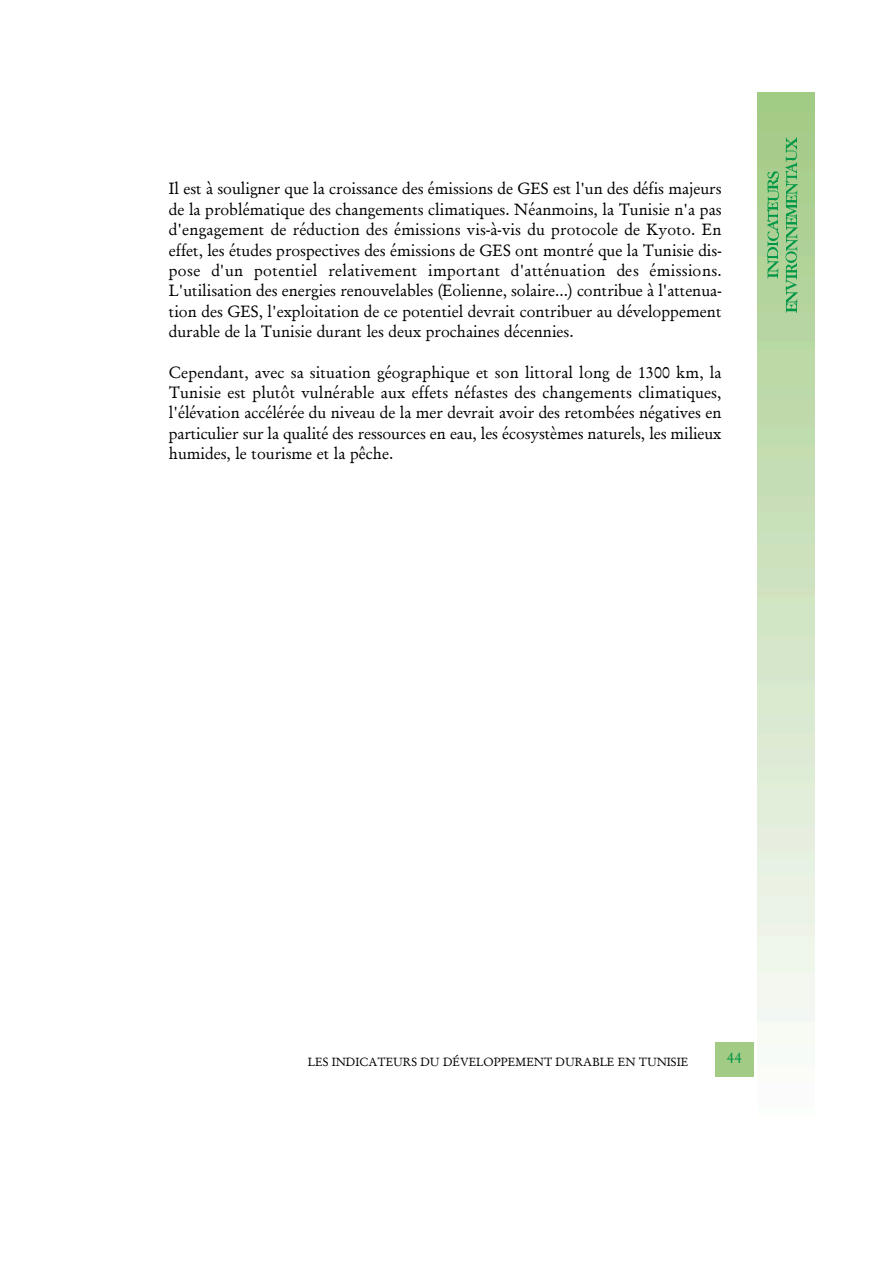
<style>
.page{position:relative;width:893px;height:1263px;background:#fff}
.page>*{position:absolute;margin:0;border:0;box-sizing:border-box;transform-origin:0 0}
.t1{font:16.5px/20.4px "Garamond Antiqua";color:#000;text-align:justify}
.t2{font:15.75px "Garamond Antiqua";color:#009647}
.t3{font:12px "Garamond Antiqua";color:#000}
</style>
<div class="page">
<img style="left:758px;top:92px;width:56px;height:953px">
<img style="left:763px;top:171px;width:15px;height:107px">
<img style="left:782px;top:137px;width:15px;height:175px">
<div style="left:715px;top:1042px;width:39px;height:35px;background:#a2cb85"></div>
<p class="t1" style="left:169px;top:179px;width:554px">Il est à souligner que la croissance des émissions de GES est l'un des défis majeurs de la problématique des changements climatiques. Néanmoins, la Tunisie n'a pas d'engagement de réduction des émissions vis-à-vis du protocole de Kyoto. En effet, les études prospectives des émissions de GES ont montré que la Tunisie dis&shy;pose d'un potentiel relativement important d'atténuation des émissions.<br>L'utilisation des energies renouvelables (Eolienne, solaire...) contribue à l'attenua&shy;tion des GES, l'exploitation de ce potentiel devrait contribuer au développement durable de la Tunisie durant les deux prochaines décennies.</p>
<p class="t1" style="left:169px;top:362px;width:554px">Cependant, avec sa situation géographique et son littoral long de 1300 km, la Tunisie est plutôt vulnérable aux effets néfastes des changements climatiques, l'élévation accélérée du niveau de la mer devrait avoir des retombées négatives en particulier sur la qualité des ressources en eau, les écosystèmes naturels, les milieux humides, le tourisme et la pêche.</p>
<p class="t3" style="left:308px;top:1054px;width:382px">LES INDICATEURS DU DÉVELOPPEMENT DURABLE EN TUNISIE</p>
<p class="t2" style="left:727px;top:1048px;width:17px">44</p>
</div>
